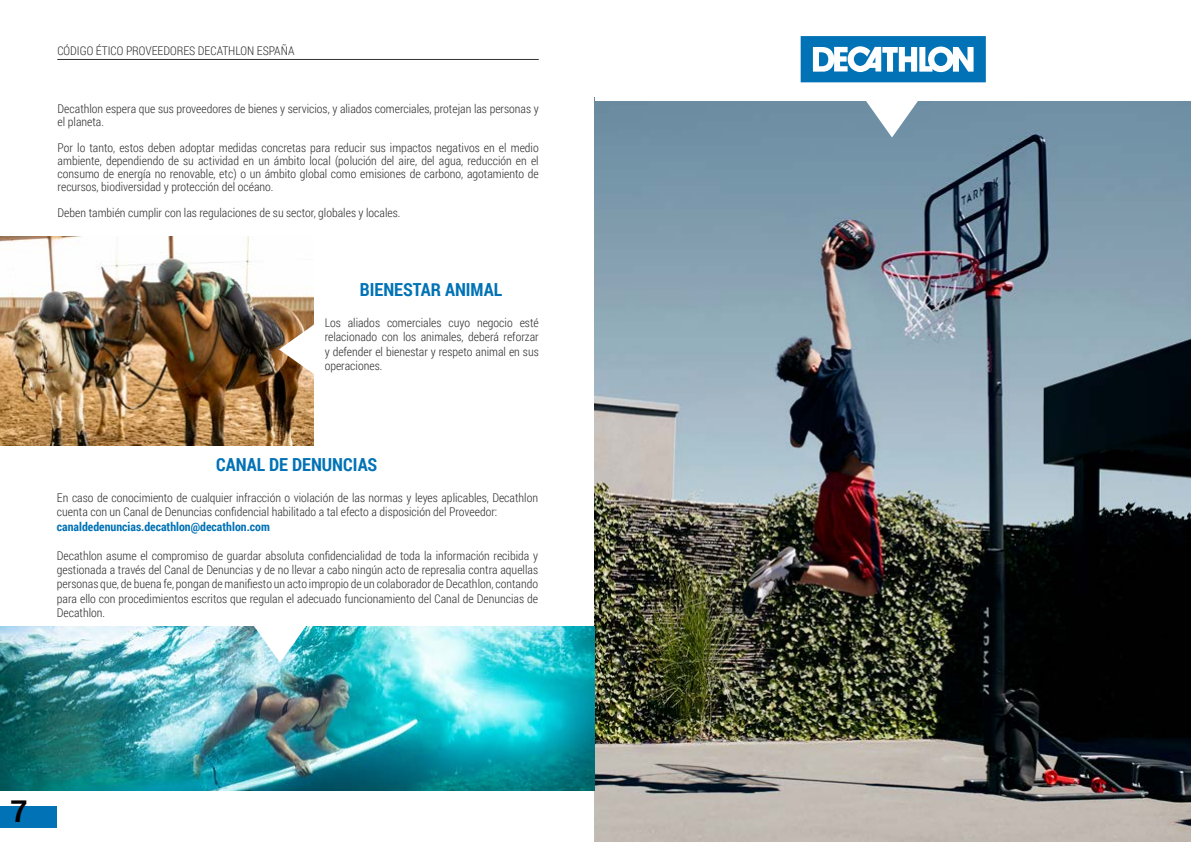
<style>
.page{position:relative;width:1191px;height:842px;background:#fff}
.page>*{position:absolute;margin:0;border:0;box-sizing:border-box;transform-origin:0 0}
.t1{font:700 30px "Roboto";color:#000}
.t2{font:700 18px "Roboto Condensed";color:#0072b5}
.t3{font:300 12px/14.4px "Roboto Condensed";color:#333232;text-align:justify}
.t4{font:700 12px "Roboto Condensed";color:#0072b5}
</style>
<div class="page">
<hr style="left:57px;top:59px;width:482px;height:1px;background:#333232">
<div style="left:0;top:806px;width:57px;height:22px;background:#0072b5"></div>
<img style="left:595px;top:101px;width:595px;height:741px">
<svg style="left:865px;top:101px;width:53px;height:36px"></svg>
<img style="left:0;top:237px;width:313px;height:209px">
<svg style="left:279px;top:323px;width:35px;height:53px"></svg>
<img style="left:0;top:626px;width:594px;height:165px">
<svg style="left:800px;top:36px;width:186px;height:47px"></svg>
<svg style="left:254px;top:626px;width:52px;height:37px"></svg>
<p class="t3" style="left:57px;top:43px;width:238px">CÓDIGO ÉTICO PROVEEDORES DECATHLON ESPAÑA</p>
<p class="t3" style="left:58px;top:102px;width:482px;line-height:13px">Decathlon espera que sus proveedores de bienes y servicios, y aliados comerciales, protejan las personas y el planeta.</p>
<p class="t3" style="left:58px;top:141px;width:482px;line-height:13px">Por lo tanto, estos deben adoptar medidas concretas para reducir sus impactos negativos en el medio ambiente, dependiendo de su actividad en un ámbito local (polución del aire, del agua, reducción en el consumo de energía no renovable, etc) o un ámbito global como emisiones de carbono, agotamiento de recursos, biodiversidad y protección del océano.</p>
<p class="t3" style="left:58px;top:205px;width:344px">Deben también cumplir con las regulaciones de su sector, globales y locales.</p>
<h2 class="t2" style="left:360px;top:277px;width:144px">BIENESTAR ANIMAL</h2>
<p class="t3" style="left:325px;top:315px;width:216px">Los aliados comerciales cuyo negocio esté relacionado con los animales, deberá reforzar y defender el bienestar y respeto animal en sus operaciones.</p>
<h2 class="t2" style="left:216px;top:452px;width:163px">CANAL DE DENUNCIAS</h2>
<p class="t3" style="left:57px;top:490px;width:482px">En caso de conocimiento de cualquier infracción o violación de las normas y leyes aplicables, Decathlon cuenta con un Canal de Denuncias confidencial habilitado a tal efecto a disposición del Proveedor:</p>
<p class="t4" style="left:57px;top:518px;width:214px">canaldedenuncias.decathlon@decathlon.com</p>
<p class="t3" style="left:57px;top:548px;width:482px">Decathlon asume el compromiso de guardar absoluta confidencialidad de toda la información recibida y gestionada a través del Canal de Denuncias y de no llevar a cabo ningún acto de represalia contra aquellas personas que, de buena fe, pongan de manifiesto un acto impropio de un colaborador de Decathlon, contando para ello con procedimientos escritos que regulan el adecuado funcionamiento del Canal de Denuncias de Decathlon.</p>
<h1 class="t1" style="left:11px;top:790px;width:19px">7</h1>
</div>
